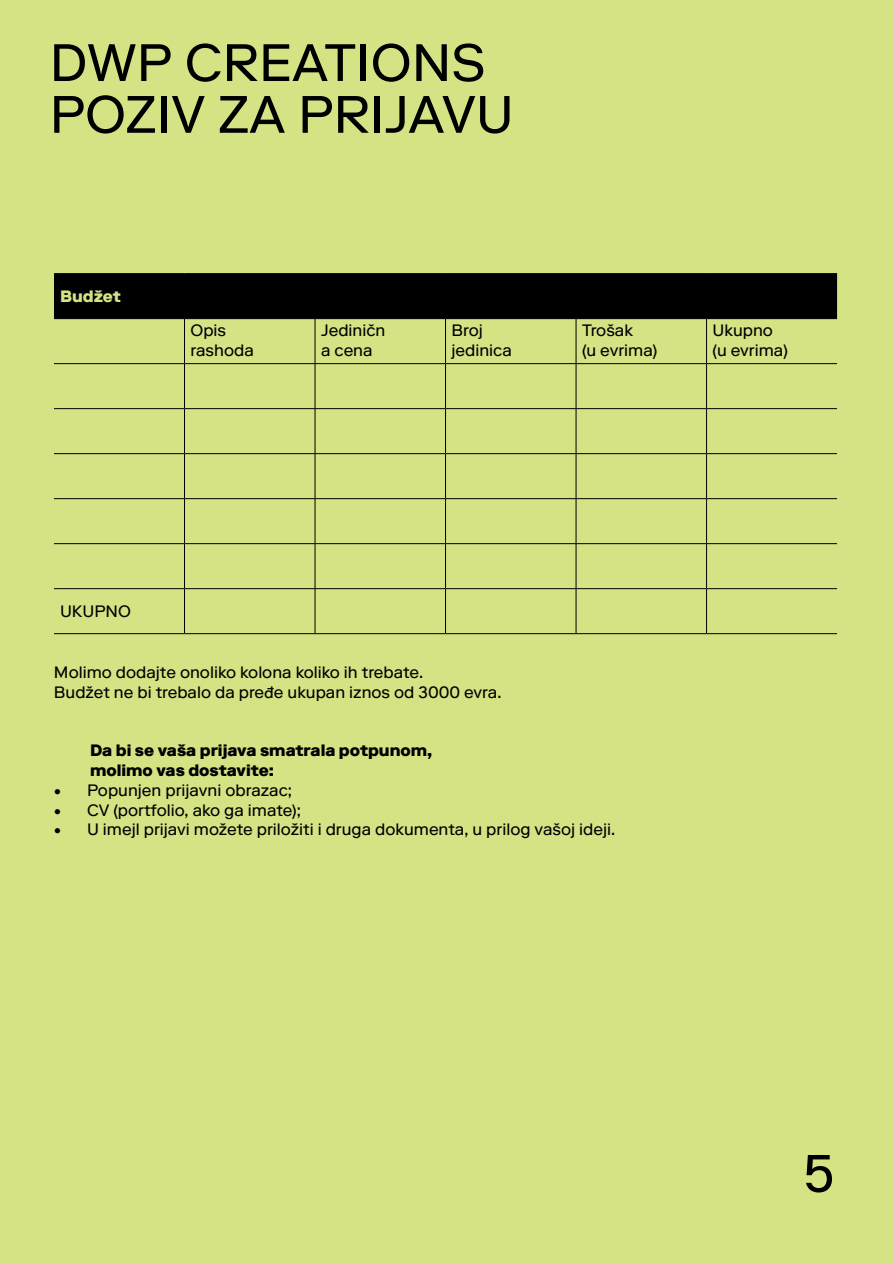
<style>
.page{position:relative;width:893px;height:1263px;background:#d5e384}
.page>*{position:absolute;margin:0;border:0;box-sizing:border-box;transform-origin:0 0}
.t1{font:52.5px/51.8px "Riforma LL";color:#000}
.t2{font:16.5px/19.8px "Riforma LL";color:#000}
.t3{font:800 16.5px/19.8px "Riforma LL";color:#000}
.t4{font:800 16.5px "Riforma LL";color:#d5e384}
</style>
<div class="page">
<div style="left:54px;top:274px;width:783px;height:44px;background:#000"></div>
<hr style="left:54px;top:273px;width:130px;height:1px;background:#000">
<hr style="left:184px;top:273px;width:131px;height:1px;background:#000">
<hr style="left:315px;top:273px;width:131px;height:1px;background:#000">
<hr style="left:446px;top:273px;width:130px;height:1px;background:#000">
<hr style="left:576px;top:273px;width:130px;height:1px;background:#000">
<hr style="left:706px;top:273px;width:131px;height:1px;background:#000">
<hr style="left:54px;top:318px;width:130px;height:1px;background:#000">
<hr style="left:184px;top:318px;width:131px;height:1px;background:#000">
<hr style="left:184px;top:319px;width:1px;height:44px;background:#000">
<hr style="left:315px;top:318px;width:131px;height:1px;background:#000">
<hr style="left:446px;top:318px;width:130px;height:1px;background:#000">
<hr style="left:576px;top:318px;width:130px;height:1px;background:#000">
<hr style="left:706px;top:318px;width:131px;height:1px;background:#000">
<hr style="left:54px;top:363px;width:130px;height:1px;background:#000">
<hr style="left:184px;top:363px;width:131px;height:1px;background:#000">
<hr style="left:184px;top:364px;width:1px;height:44px;background:#000">
<hr style="left:315px;top:363px;width:131px;height:1px;background:#000">
<hr style="left:446px;top:363px;width:130px;height:1px;background:#000">
<hr style="left:576px;top:363px;width:130px;height:1px;background:#000">
<hr style="left:706px;top:363px;width:131px;height:1px;background:#000">
<hr style="left:54px;top:408px;width:130px;height:1px;background:#000">
<hr style="left:184px;top:408px;width:131px;height:1px;background:#000">
<hr style="left:184px;top:409px;width:1px;height:44px;background:#000">
<hr style="left:315px;top:408px;width:131px;height:1px;background:#000">
<hr style="left:446px;top:408px;width:130px;height:1px;background:#000">
<hr style="left:576px;top:408px;width:130px;height:1px;background:#000">
<hr style="left:706px;top:408px;width:131px;height:1px;background:#000">
<hr style="left:54px;top:453px;width:130px;height:1px;background:#000">
<hr style="left:184px;top:453px;width:131px;height:1px;background:#000">
<hr style="left:184px;top:454px;width:1px;height:44px;background:#000">
<hr style="left:315px;top:453px;width:131px;height:1px;background:#000">
<hr style="left:446px;top:453px;width:130px;height:1px;background:#000">
<hr style="left:576px;top:453px;width:130px;height:1px;background:#000">
<hr style="left:706px;top:453px;width:131px;height:1px;background:#000">
<hr style="left:54px;top:498px;width:130px;height:1px;background:#000">
<hr style="left:184px;top:498px;width:131px;height:1px;background:#000">
<hr style="left:184px;top:499px;width:1px;height:44px;background:#000">
<hr style="left:315px;top:498px;width:131px;height:1px;background:#000">
<hr style="left:446px;top:498px;width:130px;height:1px;background:#000">
<hr style="left:576px;top:498px;width:130px;height:1px;background:#000">
<hr style="left:706px;top:498px;width:131px;height:1px;background:#000">
<hr style="left:54px;top:543px;width:130px;height:1px;background:#000">
<hr style="left:184px;top:543px;width:131px;height:1px;background:#000">
<hr style="left:184px;top:544px;width:1px;height:44px;background:#000">
<hr style="left:315px;top:543px;width:131px;height:1px;background:#000">
<hr style="left:446px;top:543px;width:130px;height:1px;background:#000">
<hr style="left:576px;top:543px;width:130px;height:1px;background:#000">
<hr style="left:706px;top:543px;width:131px;height:1px;background:#000">
<hr style="left:54px;top:588px;width:130px;height:1px;background:#000">
<hr style="left:184px;top:588px;width:131px;height:1px;background:#000">
<hr style="left:184px;top:589px;width:1px;height:44px;background:#000">
<hr style="left:315px;top:588px;width:131px;height:1px;background:#000">
<hr style="left:446px;top:588px;width:130px;height:1px;background:#000">
<hr style="left:576px;top:588px;width:130px;height:1px;background:#000">
<hr style="left:706px;top:588px;width:131px;height:1px;background:#000">
<hr style="left:54px;top:633px;width:130px;height:1px;background:#000">
<hr style="left:184px;top:633px;width:131px;height:1px;background:#000">
<hr style="left:315px;top:633px;width:131px;height:1px;background:#000">
<hr style="left:446px;top:633px;width:130px;height:1px;background:#000">
<hr style="left:576px;top:633px;width:130px;height:1px;background:#000">
<hr style="left:706px;top:633px;width:131px;height:1px;background:#000">
<hr style="left:315px;top:274px;width:1px;height:44px;background:#000">
<hr style="left:445px;top:274px;width:1px;height:44px;background:#000">
<hr style="left:576px;top:274px;width:1px;height:44px;background:#000">
<hr style="left:706px;top:274px;width:1px;height:44px;background:#000">
<hr style="left:315px;top:319px;width:1px;height:44px;background:#000">
<hr style="left:445px;top:319px;width:1px;height:44px;background:#000">
<hr style="left:576px;top:319px;width:1px;height:44px;background:#000">
<hr style="left:706px;top:319px;width:1px;height:44px;background:#000">
<hr style="left:315px;top:364px;width:1px;height:44px;background:#000">
<hr style="left:445px;top:364px;width:1px;height:44px;background:#000">
<hr style="left:576px;top:364px;width:1px;height:44px;background:#000">
<hr style="left:706px;top:364px;width:1px;height:44px;background:#000">
<hr style="left:315px;top:409px;width:1px;height:44px;background:#000">
<hr style="left:445px;top:409px;width:1px;height:44px;background:#000">
<hr style="left:576px;top:409px;width:1px;height:44px;background:#000">
<hr style="left:706px;top:409px;width:1px;height:44px;background:#000">
<hr style="left:315px;top:454px;width:1px;height:44px;background:#000">
<hr style="left:445px;top:454px;width:1px;height:44px;background:#000">
<hr style="left:576px;top:454px;width:1px;height:44px;background:#000">
<hr style="left:706px;top:454px;width:1px;height:44px;background:#000">
<hr style="left:315px;top:499px;width:1px;height:44px;background:#000">
<hr style="left:445px;top:499px;width:1px;height:44px;background:#000">
<hr style="left:576px;top:499px;width:1px;height:44px;background:#000">
<hr style="left:706px;top:499px;width:1px;height:44px;background:#000">
<hr style="left:315px;top:544px;width:1px;height:44px;background:#000">
<hr style="left:445px;top:544px;width:1px;height:44px;background:#000">
<hr style="left:576px;top:544px;width:1px;height:44px;background:#000">
<hr style="left:706px;top:544px;width:1px;height:44px;background:#000">
<hr style="left:315px;top:589px;width:1px;height:44px;background:#000">
<hr style="left:445px;top:589px;width:1px;height:44px;background:#000">
<hr style="left:576px;top:589px;width:1px;height:44px;background:#000">
<hr style="left:706px;top:589px;width:1px;height:44px;background:#000">
<h1 class="t1" style="left:50px;top:36px;width:466px">DWP CREATIONS<br>POZIV ZA PRIJAVU</h1>
<p class="t4" style="left:60px;top:285px;width:62px">Budžet</p>
<p class="t2" style="left:190px;top:320px;width:65px">Opis rashoda</p>
<p class="t2" style="left:321px;top:320px;width:66px">Jediničn a cena</p>
<p class="t2" style="left:451px;top:320px;width:62px">Broj jedinica</p>
<p class="t2" style="left:582px;top:320px;width:77px">Trošak<br>(u evrima)</p>
<p class="t2" style="left:712px;top:320px;width:77px">Ukupno (u evrima)</p>
<p class="t2" style="left:60px;top:601px;width:72px">UKUPNO</p>
<p class="t2" style="left:54px;top:662px;width:449px">Molimo dodajte onoliko kolona koliko ih trebate.<br>Budžet ne bi trebalo da pređe ukupan iznos od 3000 evra.</p>
<p class="t3" style="left:90px;top:740px;width:344px">Da bi se vaša prijava smatrala potpunom, molimo vas dostavite:</p>
<p class="t2" style="left:54px;top:780px;width:240px">• Popunjen prijavni obrazac;</p>
<p class="t2" style="left:54px;top:799px;width:249px">• CV (portfolio, ako ga imate);</p>
<p class="t2" style="left:54px;top:819px;width:563px">• U imejl prijavi možete priložiti i druga dokumenta, u prilog vašoj ideji.</p>
<h1 class="t1" style="left:803px;top:1147px;width:32px">5</h1>
</div>
